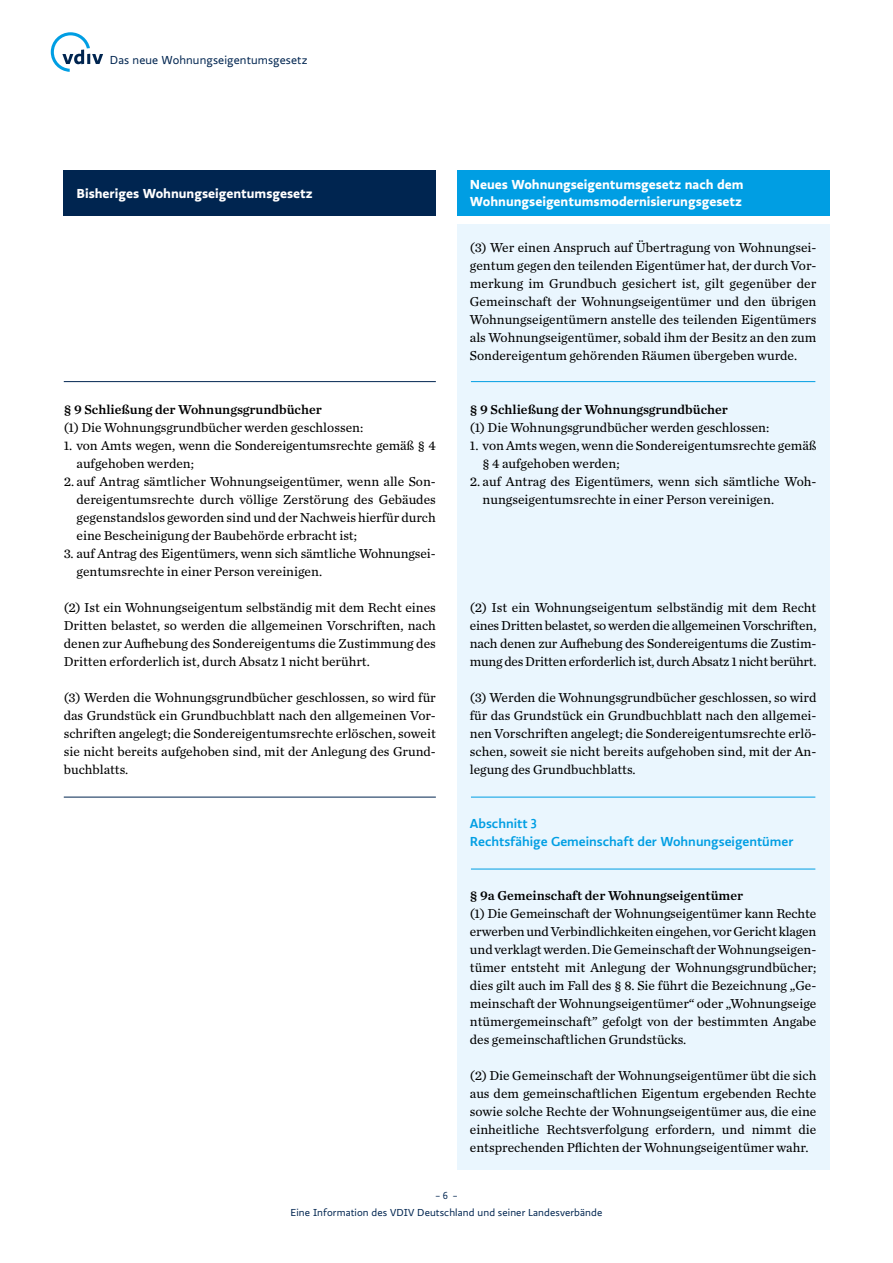
<style>
.page{position:relative;width:893px;height:1263px;background:#fff}
.page>*{position:absolute;margin:0;border:0;box-sizing:border-box;transform-origin:0 0}
.t1{font:13.5px/18px "Chronicle Text G2";color:#000;text-align:justify}
.t2{font:700 13.5px/16.2px "Ratio";color:#fff}
.t3{font:13.5px "Chronicle Text G2 Semi";color:#000}
.t4{font:500 13.5px/18px "Ratio";color:#009ee3}
.t5{font:12px "Ratio";letter-spacing:.01em;color:#002550}
.t6{font:10.5px "Ratio";letter-spacing:.01em;color:#002550}
.t7{font:10.5px "Ratio Display";color:#002550}
.s1{font-family:"Ratio Display"}
</style>
<div class="page">
<div style="left:64px;top:170px;width:372px;height:45px;background:#002550"></div>
<div style="left:457px;top:170px;width:372px;height:45px;background:#009ee3"></div>
<div style="left:457px;top:225px;width:372px;height:945px;background:#eaf6fe"></div>
<hr style="left:471px;top:381px;width:344px;height:1px;background:#009ee3">
<hr style="left:64px;top:381px;width:372px;height:1px;background:#002550">
<hr style="left:471px;top:797px;width:344px;height:1px;background:#009ee3">
<hr style="left:471px;top:869px;width:344px;height:1px;background:#009ee3">
<hr style="left:64px;top:797px;width:372px;height:1px;background:#002550">
<svg style="left:51px;top:32px;width:52px;height:40px"></svg>
<p class="t5" style="left:110px;top:53px;width:199px">Das neue Wohnungseigentumsgesetz</p>
<p class="t2" style="left:77px;top:185px;width:238px">Bisheriges Wohnungseigentumsgesetz</p>
<p class="t2" style="left:470px;top:177px;width:275px">Neues Wohnungseigentumsgesetz nach dem<br>Wohnungseigentumsmodernisierungsgesetz</p>
<p class="t1" style="left:470px;top:238px;width:348px">(3) Wer einen Anspruch auf Übertragung von Wohnungsei&shy;gentum gegen den teilenden Eigentümer hat, der durch Vor&shy;merkung im Grundbuch gesichert ist, gilt gegenüber der Gemeinschaft der Wohnungseigentümer und den übrigen Wohnungseigentümern anstelle des teilenden Eigentümers als Wohnungseigentümer, sobald ihm der Besitz an den zum Sondereigentum gehörenden Räumen übergeben wurde.</p>
<p class="t3" style="left:64px;top:399px;width:260px">§ 9 Schließung der Wohnungsgrundbücher</p>
<p class="t1" style="left:64px;top:418px;width:301px">(1) Die Wohnungsgrundbücher werden geschlossen:</p>
<p class="t1" style="left:77px;top:436px;width:361px;text-indent:-13px">1. von Amts wegen, wenn die Sondereigentumsrechte gemäß § 4 aufgehoben werden;</p>
<p class="t1" style="left:77px;top:472px;width:361px;text-indent:-13px">2. auf Antrag sämtlicher Wohnungseigentümer, wenn alle Son&shy;dereigentumsrechte durch völlige Zerstörung des Gebäudes gegenstandslos geworden sind und der Nachweis hierfür durch eine Bescheinigung der Baubehörde erbracht ist;</p>
<p class="t1" style="left:77px;top:544px;width:361px;text-indent:-13px">3. auf Antrag des Eigentümers, wenn sich sämtliche Wohnungsei&shy;gentumsrechte in einer Person vereinigen.</p>
<p class="t1" style="left:64px;top:598px;width:374px">(2) Ist ein Wohnungseigentum selbständig mit dem Recht eines Dritten belastet, so werden die allgemeinen Vorschriften, nach denen zur Aufhebung des Sondereigentums die Zustimmung des Dritten erforderlich ist, durch Absatz 1 nicht berührt.</p>
<p class="t1" style="left:64px;top:688px;width:374px">(3) Werden die Wohnungsgrundbücher geschlossen, so wird für das Grundstück ein Grundbuchblatt nach den allgemeinen Vor&shy;schriften angelegt; die Sondereigentumsrechte erlöschen, soweit sie nicht bereits aufgehoben sind, mit der Anlegung des Grund&shy;buchblatts.</p>
<p class="t3" style="left:470px;top:399px;width:260px">§ 9 Schließung der Wohnungsgrundbücher</p>
<p class="t1" style="left:470px;top:418px;width:301px">(1) Die Wohnungsgrundbücher werden geschlossen:</p>
<p class="t1" style="left:483px;top:436px;width:335px;text-indent:-13px">1. von Amts wegen, wenn die Sondereigentumsrechte gemäß § 4 aufgehoben werden;</p>
<p class="t1" style="left:483px;top:472px;width:335px;text-indent:-13px">2. auf Antrag des Eigentümers, wenn sich sämtliche Woh&shy;nungseigentumsrechte in einer Person vereinigen.</p>
<p class="t1" style="left:470px;top:598px;width:348px">(2) Ist ein Wohnungseigentum selbständig mit dem Recht eines Dritten belastet, so werden die allgemeinen Vorschriften, nach denen zur Aufhebung des Sondereigentums die Zustim&shy;mung des Dritten erforderlich ist, durch Absatz 1 nicht berührt.</p>
<p class="t1" style="left:470px;top:688px;width:348px">(3) Werden die Wohnungsgrundbücher geschlossen, so wird für das Grundstück ein Grundbuchblatt nach den allgemei&shy;nen Vorschriften angelegt; die Sondereigentumsrechte erlö&shy;schen, soweit sie nicht bereits aufgehoben sind, mit der An&shy;legung des Grundbuchblatts.</p>
<p class="t4" style="left:470px;top:814px;width:325px">Abschnitt <span class="s1">3<br></span>Rechtsfähige Gemeinschaft der Wohnungseigentümer</p>
<p class="t3" style="left:470px;top:885px;width:275px">§ 9a Gemeinschaft der Wohnungseigentümer</p>
<p class="t1" style="left:470px;top:904px;width:348px">(1) Die Gemeinschaft der Wohnungseigentümer kann Rechte erwerben und Verbindlichkeiten eingehen, vor Gericht klagen und verklagt werden. Die Gemeinschaft der Wohnungseigen&shy;tümer entsteht mit Anlegung der Wohnungsgrundbücher; dies gilt auch im Fall des § 8. Sie führt die Bezeichnung „Ge&shy;meinschaft der Wohnungseigentümer“ oder „Wohnungseige ntümergemeinschaft” gefolgt von der bestimmten Angabe des gemeinschaftlichen Grundstücks.</p>
<p class="t1" style="left:470px;top:1066px;width:348px">(2) Die Gemeinschaft der Wohnungseigentümer übt die sich aus dem gemeinschaftlichen Eigentum ergebenden Rechte sowie solche Rechte der Wohnungseigentümer aus, die eine einheitliche Rechtsverfolgung erfordern, und nimmt die entsprechenden Pflichten der Wohnungseigentümer wahr.</p>
<p class="t7" style="left:435px;top:1190px;width:24px">– 6 –</p>
<p class="t6" style="left:291px;top:1206px;width:313px">Eine Information des VDIV Deutschland und seiner Landesverbände</p>
</div>
